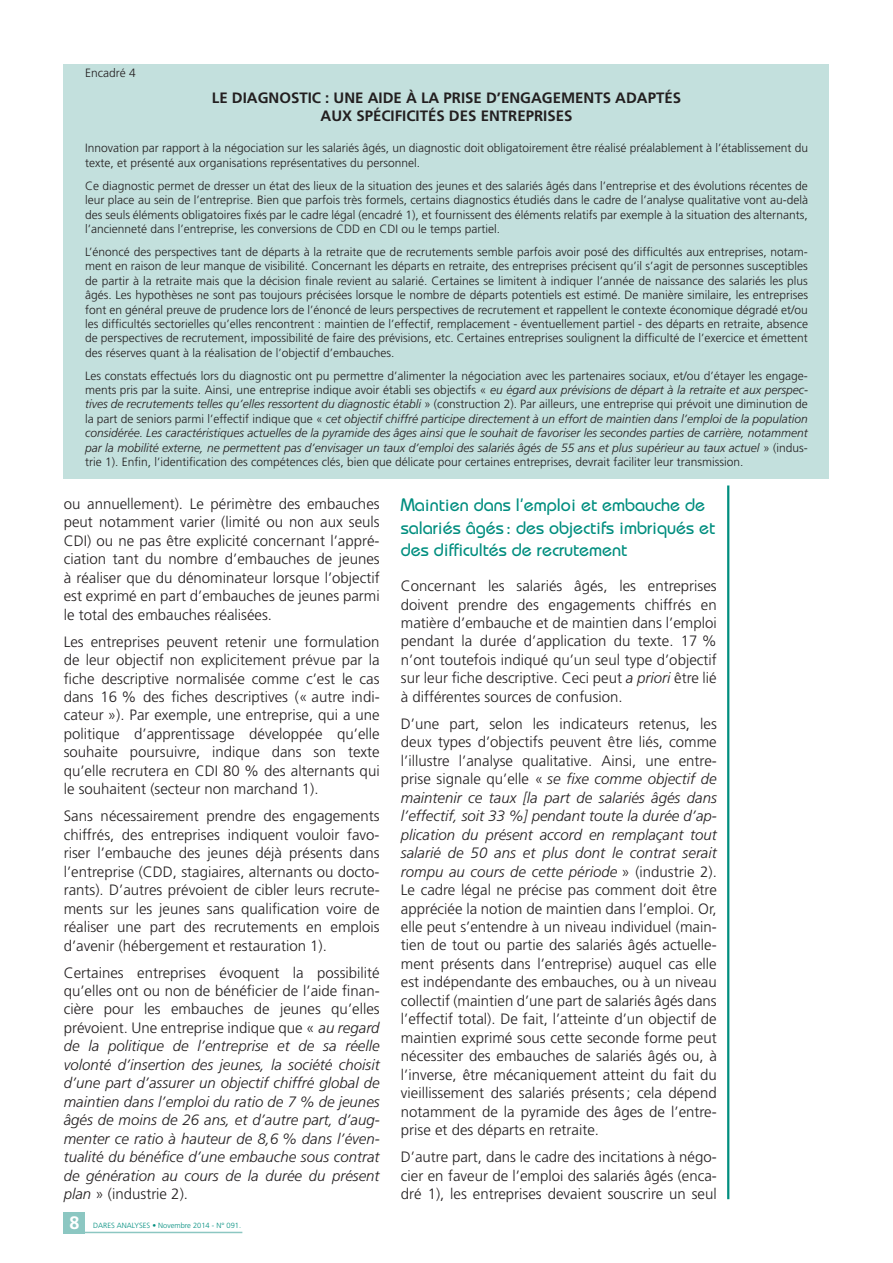
<style>
.page{position:relative;width:893px;height:1263px;background:#fff}
.page>*{position:absolute;margin:0;border:0;box-sizing:border-box;transform-origin:0 0}
.t1{font:500 18px/22px "Bauhaus";color:#008e7f}
.t2{font:700 18px "Frutiger";color:#fff}
.t3{font:300 15px/18.5px "Frutiger";color:#231f20;text-align:justify}
.t4{font:italic 300 15px/18.5px "Frutiger";color:#231f20;text-align:justify}
.t5{font:700 15px/18px "Frutiger";color:#231f20;text-align:center}
.t6{font:300 12px/14.4px "Frutiger";color:#231f20;text-align:justify}
.t7{font:300 7.5px "Frutiger";color:#008e7f}
.s1{font-style:italic}
.s2{font-style:normal}
</style>
<div class="page">
<div style="left:64px;top:1212px;width:21px;height:21px;background:#8cc7c2"></div>
<hr style="left:64px;top:1232px;width:178px;height:1px;background:#8cc7c2">
<div style="left:64px;top:64px;width:765px;height:415px;background:#c3e0dd"></div>
<hr style="left:727px;top:485px;width:2px;height:714px;background:#008e7f">
<p class="t6" style="left:85px;top:65px;width:52px">Encadré 4</p>
<p class="t5" style="left:212px;top:89px;width:469px">LE DIAGNOSTIC : UNE AIDE À LA PRISE D’ENGAGEMENTS ADAPTÉS<br>AUX SPÉCIFICITÉS DES ENTREPRISES</p>
<p class="t6" style="left:85px;top:141px;width:724px">Innovation par rapport à la négociation sur les salariés âgés, un diagnostic doit obligatoirement être réalisé préalablement à l’établissement du texte, et présenté aux organisations représentatives du personnel.</p>
<p class="t6" style="left:85px;top:179px;width:724px">Ce diagnostic permet de dresser un état des lieux de la situation des jeunes et des salariés âgés dans l’entreprise et des évolutions récentes de leur place au sein de l’entreprise. Bien que parfois très formels, certains diagnostics étudiés dans le cadre de l’analyse qualitative vont au-delà des seuls éléments obligatoires fixés par le cadre légal (encadré 1), et fournissent des éléments relatifs par exemple à la situation des alternants, l’ancienneté dans l’entreprise, les conversions de CDD en CDI ou le temps partiel.</p>
<p class="t6" style="left:85px;top:245px;width:724px">L’énoncé des perspectives tant de départs à la retraite que de recrutements semble parfois avoir posé des difficultés aux entreprises, notam&shy;ment en raison de leur manque de visibilité. Concernant les départs en retraite, des entreprises précisent qu’il s’agit de personnes susceptibles de partir à la retraite mais que la décision finale revient au salarié. Certaines se limitent à indiquer l’année de naissance des salariés les plus âgés. Les hypothèses ne sont pas toujours précisées lorsque le nombre de départs potentiels est estimé. De manière similaire, les entreprises font en général preuve de prudence lors de l’énoncé de leurs perspectives de recrutement et rappellent le contexte économique dégradé et/ou les difficultés sectorielles qu’elles rencontrent : maintien de l’effectif, remplacement - éventuellement partiel - des départs en retraite, absence de perspectives de recrutement, impossibilité de faire des prévisions, etc. Certaines entreprises soulignent la difficulté de l’exercice et émettent des réserves quant à la réalisation de l’objectif d’embauches.</p>
<p class="t6" style="left:85px;top:368px;width:724px">Les constats effectués lors du diagnostic ont pu permettre d’alimenter la négociation avec les partenaires sociaux, et/ou d’étayer les engage&shy;ments pris par la suite. Ainsi, une entreprise indique avoir établi ses objectifs « <span class="s1">eu égard aux prévisions de départ à la retraite et aux perspec&shy;tives de recrutements telles qu’elles ressortent du diagnostic établi</span> » (construction 2). Par ailleurs, une entreprise qui prévoit une diminution de la part de seniors parmi l’effectif indique que « <span class="s1">cet objectif chiffré participe directement à un effort de maintien dans l’emploi de la population considérée. Les caractéristiques actuelles de la pyramide des âges ainsi que le souhait de favoriser les secondes parties de carrière, notamment par la mobilité externe, ne permettent pas d’envisager un taux d’emploi des salariés âgés de 55 ans et plus supérieur au taux actuel</span> » (indus&shy;trie 1). Enfin, l’identification des compétences clés, bien que délicate pour certaines entreprises, devrait faciliter leur transmission.</p>
<p class="t3" style="left:64px;top:495px;width:317px">ou annuellement). Le périmètre des embauches peut notamment varier (limité ou non aux seuls CDI) ou ne pas être explicité concernant l’appré&shy;ciation tant du nombre d’embauches de jeunes à réaliser que du dénominateur lorsque l’objectif est exprimé en part d’embauches de jeunes parmi le total des embauches réalisées.</p>
<p class="t3" style="left:64px;top:632px;width:317px">Les entreprises peuvent retenir une formulation de leur objectif non explicitement prévue par la fiche descriptive normalisée comme c’est le cas dans 16 % des fiches descriptives (« autre indi&shy;cateur »). Par exemple, une entreprise, qui a une politique d’apprentissage développée qu’elle souhaite poursuivre, indique dans son texte qu’elle recrutera en CDI 80 % des alternants qui le souhaitent (secteur non marchand 1).</p>
<p class="t3" style="left:64px;top:807px;width:317px">Sans nécessairement prendre des engagements chiffrés, des entreprises indiquent vouloir favo&shy;riser l’embauche des jeunes déjà présents dans l’entreprise (CDD, stagiaires, alternants ou docto&shy;rants). D’autres prévoient de cibler leurs recrute&shy;ments sur les jeunes sans qualification voire de réaliser une part des recrutements en emplois d’avenir (hébergement et restauration 1).</p>
<p class="t4" style="left:64px;top:963px;width:317px"><span class="s2">Certaines entreprises évoquent la possibilité qu’elles ont ou non de bénéficier de l’aide finan&shy;cière pour les embauches de jeunes qu’elles prévoient. Une entreprise indique que «</span> au regard de la politique de l’entreprise et de sa réelle volonté d’insertion des jeunes, la société choisit d’une part d’assurer un objectif chiffré global de maintien dans l’emploi du ratio de 7 % de jeunes âgés de moins de 26 ans, et d’autre part, d’aug&shy;menter ce ratio à hauteur de 8,6 % dans l’éven&shy;tualité du bénéfice d’une embauche sous contrat de génération au cours de la durée du présent plan <span class="s2">» (industrie 2).</span></p>
<h1 class="t2" style="left:69px;top:1212px;width:12px">8</h1>
<p class="t7" style="left:93px;top:1221px;width:149px">DARES ANALYSES • Novembre 2014 - N° 091.</p>
<h1 class="t1" style="left:401px;top:494px;width:316px">Maintien dans l’emploi et embauche de salariés âgés : des objectifs imbriqués et des difficultés de recrutement</h1>
<p class="t3" style="left:401px;top:577px;width:317px">Concernant les salariés âgés, les entreprises doivent prendre des engagements chiffrés en matière d’embauche et de maintien dans l’emploi pendant la durée d’application du texte. 17 % n’ont toutefois indiqué qu’un seul type d’objectif sur leur fiche descriptive. Ceci peut <span class="s1">a priori</span> être lié à différentes sources de confusion.</p>
<p class="t3" style="left:401px;top:715px;width:317px">D’une part, selon les indicateurs retenus, les deux types d’objectifs peuvent être liés, comme l’illustre l’analyse qualitative. Ainsi, une entre&shy;prise signale qu’elle « <span class="s1">se fixe comme objectif de maintenir ce taux [la part de salariés âgés dans l’effectif, soit 33 %] pendant toute la durée d’ap&shy;plication du présent accord en remplaçant tout salarié de 50 ans et plus dont le contrat serait rompu au cours de cette période</span> » (industrie 2).<br>Le cadre légal ne précise pas comment doit être appréciée la notion de maintien dans l’emploi. Or, elle peut s’entendre à un niveau individuel (main&shy;tien de tout ou partie des salariés âgés actuelle&shy;ment présents dans l’entreprise) auquel cas elle est indépendante des embauches, ou à un niveau collectif (maintien d’une part de salariés âgés dans l’effectif total). De fait, l’atteinte d’un objectif de maintien exprimé sous cette seconde forme peut nécessiter des embauches de salariés âgés ou, à l’inverse, être mécaniquement atteint du fait du vieillissement des salariés présents; cela dépend notamment de la pyramide des âges de l’entre&shy;prise et des départs en retraite.</p>
<p class="t3" style="left:401px;top:1148px;width:317px">D’autre part, dans le cadre des incitations à négo&shy;cier en faveur de l’emploi des salariés âgés (enca&shy;dré 1), les entreprises devaient souscrire un seul</p>
</div>
